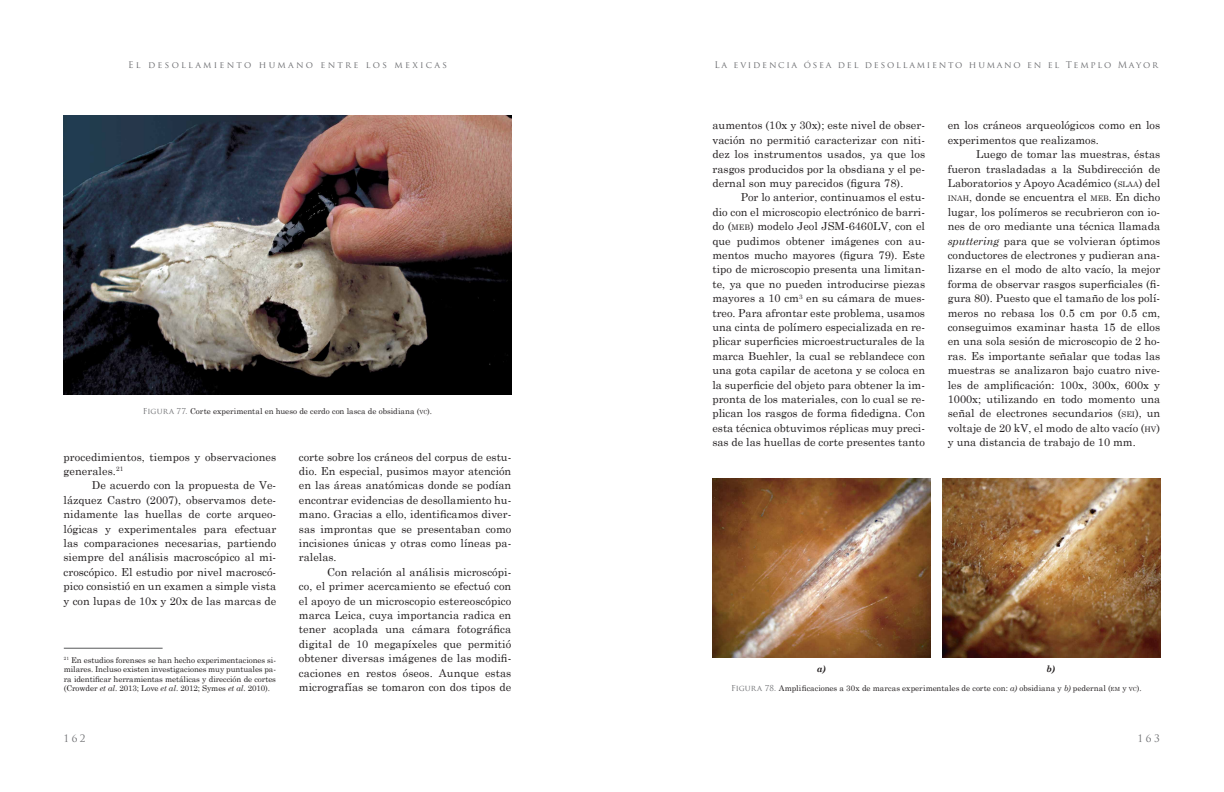
<style>
.page{position:relative;width:1224px;height:792px;background:#fff}
.page>*{position:absolute;margin:0;border:0;box-sizing:border-box;transform-origin:0 0}
.t1{font:11px/14.4px "Century Schoolbook";color:#231f20;text-align:justify}
.t2{font:10px "Trajan Pro";letter-spacing:.25em;color:#6c6d70}
.t3{font:9px "Trajan Pro";letter-spacing:.195em;color:#6c6d70}
.t4{font:9px "Trajan Pro";letter-spacing:.25em;color:#6c6d70}
.t5{font:italic 700 9px "Century Schoolbook";color:#231f20}
.t6{font:8px/9.6px "Century Schoolbook";letter-spacing:-.005em;color:#231f20;text-align:justify}
.s1{font-family:"Trajan Pro";color:#6c6d70}
.s2{font-size:5.6px}
.s3{font-style:italic}
.s4{font-size:7.7px}
</style>
<div class="page">
<hr style="left:64px;top:648px;width:99px;height:1px;background:#57585a">
<img style="left:64px;top:115px;width:447px;height:279px">
<img style="left:713px;top:479px;width:217px;height:179px">
<img style="left:942px;top:479px;width:218px;height:179px">
<p class="t4" style="left:128px;top:59px;width:321px">El desollamiento humano entre los mexicas</p>
<p class="t3" style="left:715px;top:59px;width:445px">La evidencia ósea del desollamiento humano en el Templo Mayor</p>
<p class="t6" style="left:143px;top:406px;width:291px"><span class="s1">Figura 77.</span> Corte experimental en hueso de cerdo con lasca de obsidiana (<span class="s2">VC</span>).</p>
<p class="t1" style="left:64px;top:449px;width:214px">procedimientos, tiempos y observaciones generales.<sup>21</sup></p>
<p class="t1" style="left:64px;top:478px;width:214px;text-indent:28px">De acuerdo con la propuesta de Ve&shy;lázquez Castro (2007), observamos dete&shy;nidamente las huellas de corte arqueo&shy;lógicas y experimentales para efectuar las comparaciones necesarias, partiendo siempre del análisis macroscópico al mi&shy;croscópico. El estudio por nivel macroscó&shy;pico consistió en un examen a simple vista y con lupas de 10x y 20x de las marcas de</p>
<p class="t6" style="left:64px;top:655px;width:214px"><sup>21</sup> En estudios forenses se han hecho experimentaciones si&shy;milares. Incluso existen investigaciones muy puntuales pa&shy;ra identificar herramientas metálicas y dirección de cortes (Crowder <span class="s3">et al</span>. 2013; Love <span class="s3">et al</span>. 2012; Symes <span class="s3">et al</span>. 2010).</p>
<p class="t1" style="left:299px;top:449px;width:214px">corte sobre los cráneos del corpus de estu&shy;dio. En especial, pusimos mayor atención en las áreas anatómicas donde se podían encontrar evidencias de desollamiento hu&shy;mano. Gracias a ello, identificamos diver&shy;sas improntas que se presentaban como incisiones únicas y otras como líneas pa&shy;ralelas.</p>
<p class="t1" style="left:299px;top:564px;width:214px;text-indent:28px">Con relación al análisis microscópi&shy;co, el primer acercamiento se efectuó con el apoyo de un microscopio estereoscópico marca Leica, cuya importancia radica en tener acoplada una cámara fotográfica digital de 10 megapíxeles que permitió obtener diversas imágenes de las modifi&shy;caciones en restos óseos. Aunque estas micrografías se tomaron con dos tipos de</p>
<p class="t1" style="left:712px;top:118px;width:214px">aumentos (10x y 30x); este nivel de obser&shy;vación no permitió caracterizar con niti&shy;dez los instrumentos usados, ya que los rasgos producidos por la obsdiana y el pe&shy;dernal son muy parecidos (figura 78).</p>
<p class="t1" style="left:712px;top:190px;width:214px;text-indent:28px">Por lo anterior, continuamos el estu&shy;dio con el microscopio electrónico de barri&shy;do (<span class="s4">MEB</span>) modelo Jeol JSM-6460LV, con el que pudimos obtener imágenes con au&shy;mentos mucho mayores (figura 79). Este tipo de microscopio presenta una limitan&shy;te, ya que no pueden introducirse piezas mayores a 10 cm<sup>3</sup> en su cámara de mues&shy;treo. Para afrontar este problema, usamos una cinta de polímero especializada en re&shy;plicar superficies microestructurales de la marca Buehler, la cual se reblandece con una gota capilar de acetona y se coloca en la superficie del objeto para obtener la im&shy;pronta de los materiales, con lo cual se re&shy;plican los rasgos de forma fidedigna. Con esta técnica obtuvimos réplicas muy preci&shy;sas de las huellas de corte presentes tanto</p>
<p class="t1" style="left:948px;top:118px;width:214px">en los cráneos arqueológicos como en los experimentos que realizamos.</p>
<p class="t1" style="left:948px;top:147px;width:214px;text-indent:28px">Luego de tomar las muestras, éstas fueron trasladadas a la Subdirección de Laboratorios y Apoyo Académico (<span class="s4">SLAA</span>) del <span class="s4">INAH</span>, donde se encuentra el <span class="s4">MEB</span>. En dicho lugar, los polímeros se recubrieron con io&shy;nes de oro mediante una técnica llamada <span class="s3">sputtering</span> para que se volvieran óptimos conductores de electrones y pudieran ana&shy;lizarse en el modo de alto vacío, la mejor forma de observar rasgos superficiales (fi&shy;gura 80). Puesto que el tamaño de los polí&shy;meros no rebasa los 0.5 cm por 0.5 cm, conseguimos examinar hasta 15 de ellos en una sola sesión de microscopio de 2 ho&shy;ras. Es importante señalar que todas las muestras se analizaron bajo cuatro nive&shy;les de amplificación: 100x, 300x, 600x y 1000x; utilizando en todo momento una señal de electrones secundarios (<span class="s4">SEI</span>), un voltaje de 20 kV, el modo de alto vacío (<span class="s4">HV</span>) y una distancia de trabajo de 10 mm.</p>
<p class="t5" style="left:817px;top:663px;width:11px">a)</p>
<p class="t5" style="left:1047px;top:663px;width:10px">b)</p>
<p class="t6" style="left:731px;top:683px;width:412px"><span class="s1">Figura 78.</span> Amplificaciones a 30x de marcas experimentales de corte con: <span class="s3">a)</span> obsidiana y <span class="s3">b)</span> pedernal (<span class="s2">EM</span> y <span class="s2">VC</span>).</p>
<p class="t2" style="left:63px;top:732px;width:24px">162</p>
<p class="t2" style="left:1138px;top:732px;width:24px">163</p>
</div>
